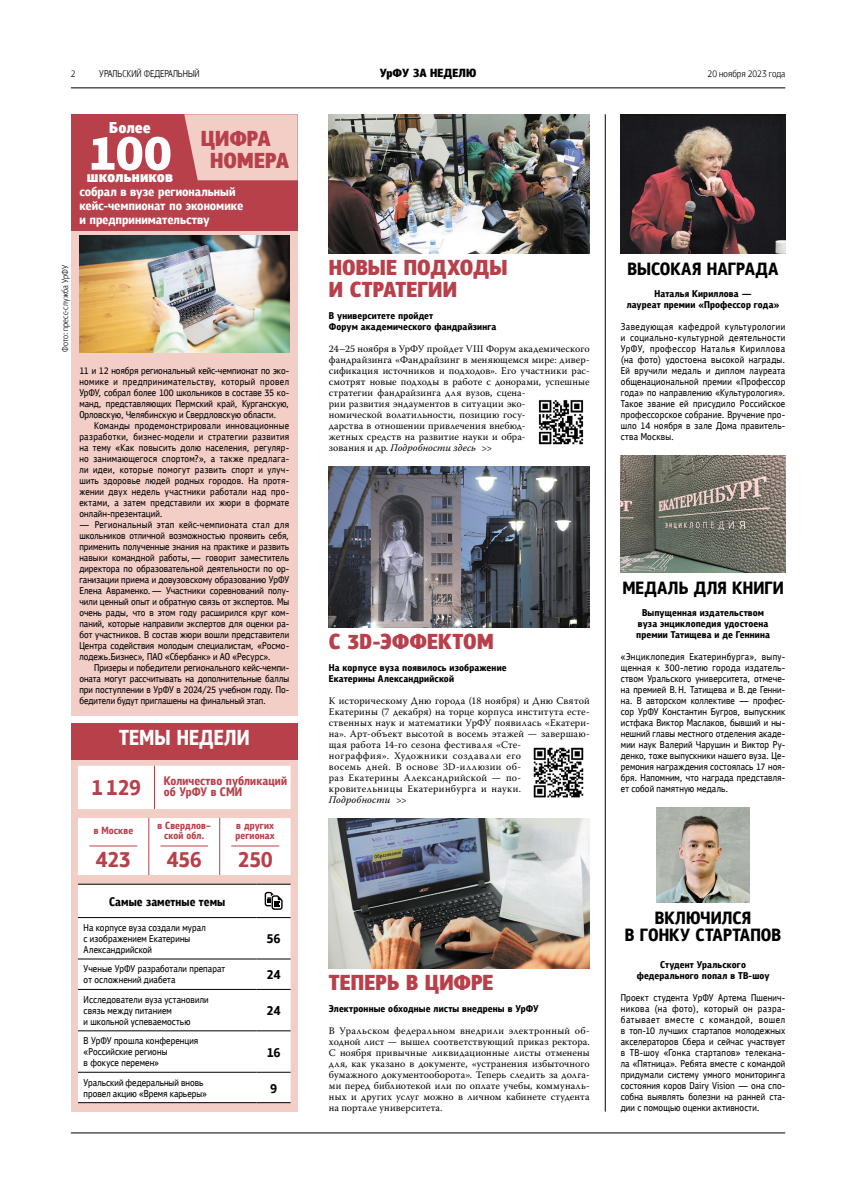
<style>
.page{position:relative;width:842px;height:1191px;background:#fff}
.page>*{position:absolute;margin:0;border:0;box-sizing:border-box;transform-origin:0 0}
.t1{font:10px/11px "Warnock Pro";letter-spacing:.015em;color:#000}
.t2{font:italic 10px "Warnock Pro";letter-spacing:.02em;color:#000}
.t3{font:10px "PF Bulletin Sans Pro";color:#000}
.s1{font-style:italic}
</style>
<div class="page">
<hr style="left:71px;top:87px;width:714px;height:1px;background:#000">
<hr style="left:71px;top:1132px;width:714px;height:1px;background:#000">
<div style="left:71px;top:210px;width:227px;height:505px;background:#f2cec7"></div>
<div style="left:71px;top:114px;width:227px;height:117px;background:#b8404a"></div>
<hr style="left:605px;top:114px;width:1px;height:997px;background:#000">
<div style="left:71px;top:748px;width:227px;height:363px;background:#f2cec7"></div>
<div style="left:71px;top:723px;width:227px;height:36px;background:#b8404a"></div>
<div style="left:78px;top:885px;width:213px;height:217px;background:#fff"></div>
<hr style="left:256px;top:884px;width:1px;height:33px;background:#fff">
<hr style="left:256px;top:917px;width:1px;height:41px;background:#fff">
<hr style="left:256px;top:959px;width:1px;height:30px;background:#fff">
<hr style="left:256px;top:989px;width:1px;height:41px;background:#fff">
<hr style="left:256px;top:1031px;width:1px;height:41px;background:#fff">
<hr style="left:256px;top:1072px;width:1px;height:30px;background:#fff">
<hr style="left:78px;top:884px;width:179px;height:1px;background:#000">
<hr style="left:257px;top:884px;width:34px;height:1px;background:#000">
<hr style="left:78px;top:917px;width:179px;height:1px;background:#000">
<hr style="left:257px;top:917px;width:34px;height:1px;background:#000">
<hr style="left:78px;top:958px;width:179px;height:1px;background:#000">
<hr style="left:257px;top:958px;width:34px;height:1px;background:#000">
<hr style="left:78px;top:989px;width:179px;height:1px;background:#000">
<hr style="left:257px;top:989px;width:34px;height:1px;background:#000">
<hr style="left:78px;top:1030px;width:179px;height:1px;background:#000">
<hr style="left:257px;top:1030px;width:34px;height:1px;background:#000">
<hr style="left:78px;top:1072px;width:179px;height:1px;background:#000">
<hr style="left:257px;top:1072px;width:34px;height:1px;background:#000">
<hr style="left:78px;top:1102px;width:179px;height:1px;background:#000">
<hr style="left:257px;top:1102px;width:34px;height:1px;background:#000">
<svg style="left:265px;top:892px;width:18px;height:17px"></svg>
<img style="left:533px;top:747px;width:51px;height:51px">
<img style="left:538px;top:400px;width:46px;height:45px">
<img style="left:621px;top:114px;width:164px;height:139px">
<img style="left:79px;top:235px;width:210px;height:117px">
<img style="left:329px;top:114px;width:261px;height:139px">
<img style="left:329px;top:818px;width:261px;height:150px">
<img style="left:329px;top:466px;width:261px;height:161px">
<img style="left:621px;top:455px;width:164px;height:117px">
<img style="left:657px;top:807px;width:92px;height:95px">
<div style="left:78px;top:765px;width:213px;height:44px;background:#fff"></div>
<svg style="left:109px;top:896px;width:116px;height:9px"></svg>
<div style="left:84px;top:924px;width:121px;height:31px;background:#fff"></div>
<svg style="left:267px;top:934px;width:13px;height:9px"></svg>
<div style="left:84px;top:965px;width:141px;height:20px;background:#fff"></div>
<div style="left:84px;top:996px;width:124px;height:30px;background:#fff"></div>
<div style="left:84px;top:1037px;width:114px;height:31px;background:#fff"></div>
<svg style="left:268px;top:1047px;width:12px;height:9px"></svg>
<div style="left:84px;top:1078px;width:122px;height:20px;background:#fff"></div>
<svg style="left:271px;top:1083px;width:6px;height:9px"></svg>
<svg style="left:184px;top:114px;width:114px;height:67px;background:#edc2bd"></svg>
<div style="left:78px;top:818px;width:213px;height:57px;background:#fff"></div>
<svg style="left:267px;top:970px;width:13px;height:9px"></svg>
<svg style="left:267px;top:1006px;width:13px;height:9px"></svg>
<p class="t1" style="left:329px;top:343px;width:262px">24–25 ноября в УрФУ пройдет VIII Форум академического фандрайзинга «Фандрайзинг в меняющемся мире: дивер‑ сификация источников и подходов». Его участники рас‑ смотрят новые подходы в работе с донорами, успешные стратегии фандрайзинга для вузов, сцена‑<br>рии развития эндаументов в ситуации эко‑<br>номической волатильности, позицию госу‑<br>дарства в отношении привлечения внебюд‑<br>жетных средств на развитие науки и обра‑<br>зования и др. <span class="s1">Подробности здесь &gt;&gt;</span></p>
<p class="t1" style="left:329px;top:695px;width:262px">К историческому Дню города (18 ноября) и Дню Святой Екатерины (7 декабря) на торце корпуса института есте‑ ственных наук и математики УрФУ появилась «Екатери‑ на». Арт-объект высотой в восемь этажей — завершаю‑ щая работа 14-го сезона фестиваля «Сте‑<br>нограффия». Художники создавали его<br>восемь дней. В основе 3D‑иллюзии об‑<br>раз Екатерины Александрийской — по‑ кровительницы Екатеринбурга и науки.</p>
<p class="t2" style="left:329px;top:794px;width:79px">Подробности &gt;&gt;</p>
<p class="t1" style="left:329px;top:1025px;width:262px;text-align:justify">В Уральском федеральном внедрили электронный об‑ ходной лист — вышел соответствующий приказ ректора.<br>С ноября привычные ликвидационные листы отменены для, как указано в документе, «устранения избыточного бумажного документооборота». Теперь следить за долга‑ ми перед библиотекой или по оплате учебы, коммуналь‑ ных и других услуг можно в личном кабинете студента на портале университета.</p>
<p class="t3" style="left:720px;top:1080px;width:17px">▲□■</p>
</div>
